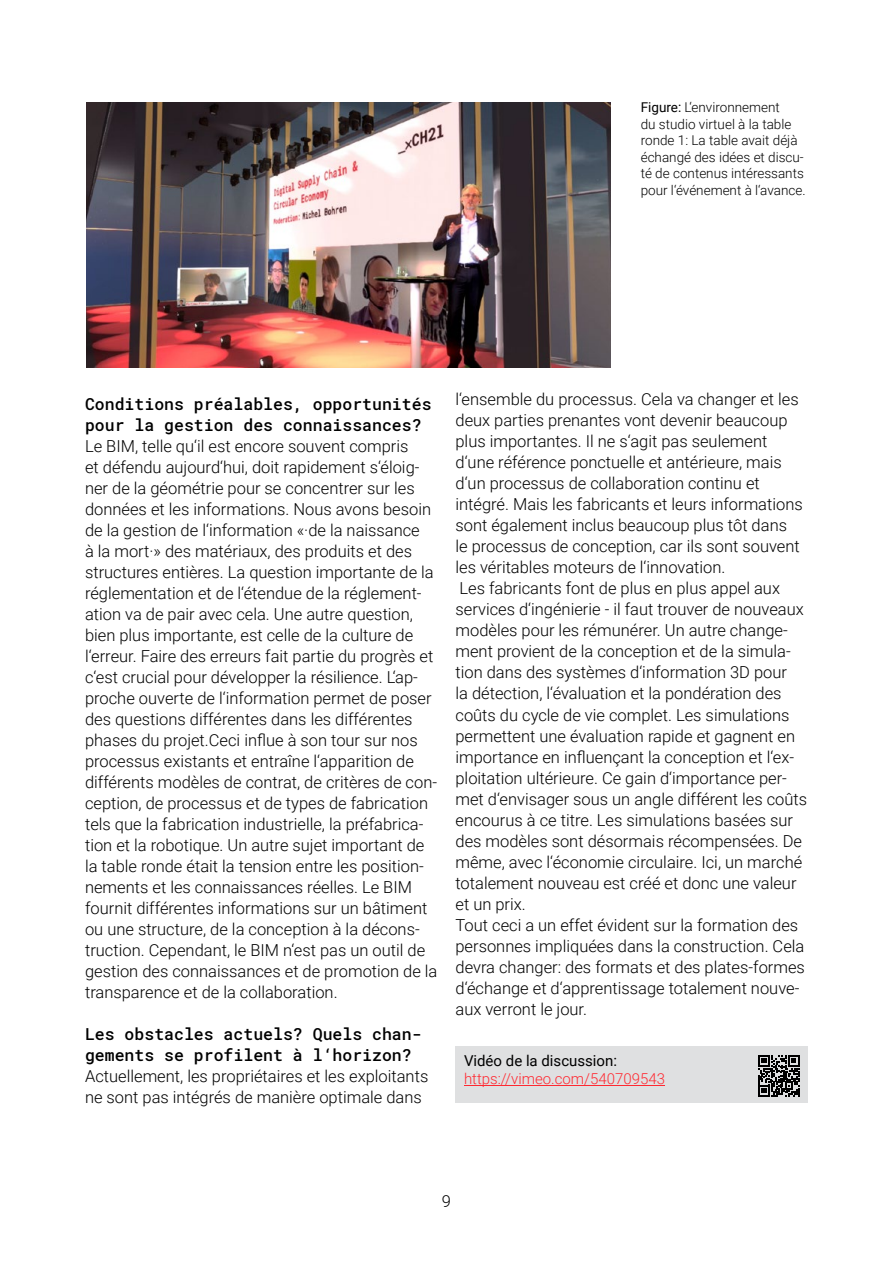
<style>
.page{position:relative;width:893px;height:1263px;background:#fff}
.page>*{position:absolute;margin:0;border:0;box-sizing:border-box;transform-origin:0 0}
.t1{font:300 16.5px/21px "Roboto";color:#000}
.t2{font:500 16.5px/21px "Roboto Mono";color:#000}
.t3{font:300 15px "Roboto";color:#ff2931}
.t4{font:15px "Roboto";color:#000}
.t5{font:300 13.5px/16.5px "Roboto";color:#000}
.s1{font-weight:400}
</style>
<div class="page">
<img style="left:86px;top:102px;width:524px;height:266px">
<div style="left:455px;top:1047px;width:353px;height:56px;background:#dfe0e1"></div>
<hr style="left:464px;top:1085px;width:201px;height:1px;background:#ff2931">
<svg style="left:758px;top:1055px;width:41px;height:41px"></svg>
<p class="t5" style="left:641px;top:99px;width:166px"><span class="s1">Figure:</span> L‘environnement<br>du studio virtuel à la table ronde 1: La table avait déjà échangé des idées et discu&shy;té de contenus intéressants pour l‘événement à l‘avance.</p>
<p class="t2" style="left:85px;top:393px;width:348px">Conditions préalables, opportunités pour la gestion des connaissances?</p>
<p class="t1" style="left:85px;top:435px;width:354px">Le BIM, telle qu‘il est encore souvent compris<br>et défendu aujourd‘hui, doit rapidement s‘éloig&shy;ner de la géométrie pour se concentrer sur les données et les informations. Nous avons besoin de la gestion de l‘information «·de la naissance<br>à la mort·» des matériaux, des produits et des structures entières. La question importante de la réglementation et de l‘étendue de la réglement&shy;ation va de pair avec cela. Une autre question, bien plus importante, est celle de la culture de l‘erreur. Faire des erreurs fait partie du progrès et c‘est crucial pour développer la résilience. L‘ap&shy;proche ouverte de l‘information permet de poser des questions différentes dans les différentes phases du projet.Ceci influe à son tour sur nos processus existants et entraîne l‘apparition de différents modèles de contrat, de critères de con&shy;ception, de processus et de types de fabrication tels que la fabrication industrielle, la préfabrica&shy;tion et la robotique. Un autre sujet important de la table ronde était la tension entre les position&shy;nements et les connaissances réelles. Le BIM fournit différentes informations sur un bâtiment ou une structure, de la conception à la décons&shy;truction. Cependant, le BIM n‘est pas un outil de gestion des connaissances et de promotion de la transparence et de la collaboration.</p>
<p class="t2" style="left:85px;top:1023px;width:338px">Les obstacles actuels? Quels chan&shy;gements se profilent à l‘horizon?</p>
<p class="t1" style="left:85px;top:1065px;width:345px">Actuellement, les propriétaires et les exploitants ne sont pas intégrés de manière optimale dans</p>
<p class="t1" style="left:455px;top:388px;width:353px">l‘ensemble du processus. Cela va changer et les deux parties prenantes vont devenir beaucoup plus importantes. Il ne s‘agit pas seulement d‘une référence ponctuelle et antérieure, mais d‘un processus de collaboration continu et intégré. Mais les fabricants et leurs informations sont également inclus beaucoup plus tôt dans<br>le processus de conception, car ils sont souvent les véritables moteurs de l‘innovation.<br>Les fabricants font de plus en plus appel aux services d‘ingénierie - il faut trouver de nouveaux modèles pour les rémunérer. Un autre change&shy;ment provient de la conception et de la simula&shy;tion dans des systèmes d‘information 3D pour<br>la détection, l‘évaluation et la pondération des coûts du cycle de vie complet. Les simulations permettent une évaluation rapide et gagnent en importance en influençant la conception et l‘ex&shy;ploitation ultérieure. Ce gain d‘importance per&shy;met d‘envisager sous un angle différent les coûts encourus à ce titre. Les simulations basées sur des modèles sont désormais récompensées. De même, avec l‘économie circulaire. Ici, un marché totalement nouveau est créé et donc une valeur et un prix.<br>Tout ceci a un effet évident sur la formation des personnes impliquées dans la construction. Cela devra changer: des formats et des plates-formes d‘échange et d‘apprentissage totalement nouve&shy;aux verront le jour.</p>
<p class="t4" style="left:464px;top:1050px;width:155px">Vidéo de la discussion:</p>
<p class="t3" style="left:464px;top:1068px;width:202px">https://vimeo.com/540709543</p>
<p class="t1" style="left:442px;top:1190px;width:11px">9</p>
</div>
